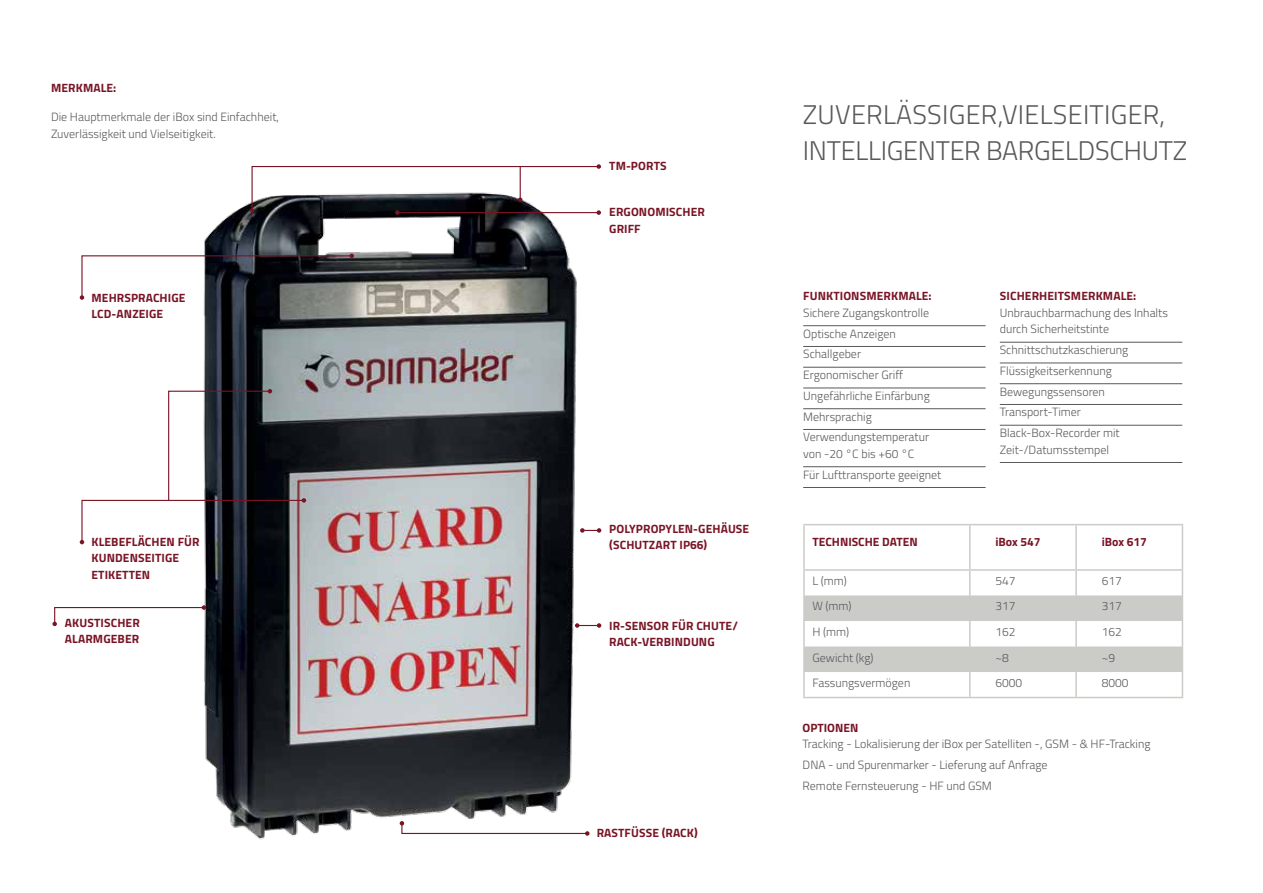
<style>
.page{position:relative;width:1263px;height:893px;background:#fff}
.page>*{position:absolute;margin:0;border:0;box-sizing:border-box;transform-origin:0 0}
.t1{font:300 27px/36px "Titillium";letter-spacing:-.01em;color:#58595b}
.t2{font:300 12px/20.7px "Titillium";color:#58595b}
.t3{font:700 12px/16.5px "Titillium";letter-spacing:.01em;color:#791424}
</style>
<div class="page">
<img style="left:203px;top:203px;width:399px;height:637px">
<hr style="left:803px;top:325px;width:182px;height:1px;background:#58595b">
<hr style="left:803px;top:346px;width:182px;height:1px;background:#58595b">
<hr style="left:803px;top:367px;width:182px;height:1px;background:#58595b">
<hr style="left:803px;top:388px;width:182px;height:1px;background:#58595b">
<hr style="left:803px;top:408px;width:182px;height:1px;background:#58595b">
<hr style="left:803px;top:429px;width:182px;height:1px;background:#58595b">
<hr style="left:803px;top:466px;width:182px;height:1px;background:#58595b">
<hr style="left:803px;top:487px;width:182px;height:1px;background:#58595b">
<hr style="left:1000px;top:342px;width:182px;height:1px;background:#58595b">
<hr style="left:1000px;top:363px;width:182px;height:1px;background:#58595b">
<hr style="left:1000px;top:383px;width:182px;height:1px;background:#58595b">
<hr style="left:1000px;top:404px;width:182px;height:1px;background:#58595b">
<hr style="left:1000px;top:425px;width:182px;height:1px;background:#58595b">
<hr style="left:1000px;top:462px;width:182px;height:1px;background:#58595b">
<svg style="left:250px;top:164px;width:351px;height:51px"></svg>
<svg style="left:80px;top:254px;width:274px;height:46px"></svg>
<svg style="left:400px;top:821px;width:189px;height:15px"></svg>
<svg style="left:52px;top:605px;width:154px;height:21px"></svg>
<svg style="left:575px;top:623px;width:26px;height:5px"></svg>
<svg style="left:580px;top:528px;width:21px;height:5px"></svg>
<hr style="left:803px;top:524px;width:167px;height:1px;background:#cbcbc8">
<hr style="left:803px;top:525px;width:2px;height:44px;background:#cbcbc8">
<hr style="left:970px;top:524px;width:106px;height:1px;background:#cbcbc8">
<hr style="left:969px;top:525px;width:1px;height:44px;background:#cbcbc8">
<hr style="left:1076px;top:524px;width:107px;height:1px;background:#cbcbc8">
<hr style="left:1075px;top:525px;width:2px;height:44px;background:#cbcbc8">
<hr style="left:1182px;top:525px;width:1px;height:44px;background:#cbcbc8">
<hr style="left:803px;top:569px;width:167px;height:2px;background:#cbcbc8">
<hr style="left:803px;top:571px;width:2px;height:24px;background:#cbcbc8">
<hr style="left:970px;top:569px;width:106px;height:2px;background:#cbcbc8">
<hr style="left:1076px;top:569px;width:107px;height:2px;background:#cbcbc8">
<hr style="left:803px;top:595px;width:2px;height:26px;background:#cbcbc8">
<hr style="left:803px;top:621px;width:2px;height:25px;background:#cbcbc8">
<hr style="left:803px;top:646px;width:2px;height:26px;background:#cbcbc8">
<hr style="left:803px;top:672px;width:2px;height:25px;background:#cbcbc8">
<svg style="left:804px;top:571px;width:379px;height:126px"></svg>
<hr style="left:803px;top:697px;width:167px;height:1px;background:#cbcbc8">
<hr style="left:970px;top:697px;width:106px;height:1px;background:#cbcbc8">
<hr style="left:1076px;top:697px;width:107px;height:1px;background:#cbcbc8">
<svg style="left:80px;top:389px;width:226px;height:155px"></svg>
<p class="t3" style="left:51px;top:79px;width:67px">MERKMALE:</p>
<p class="t2" style="left:51px;top:108px;width:230px;line-height:16.5px">Die Hauptmerkmale der iBox sind Einfachheit,<br>Zuverlässigkeit und Vielseitigkeit.</p>
<p class="t3" style="left:91px;top:289px;width:96px">MEHRSPRACHIGE<br>LCD-ANZEIGE</p>
<p class="t3" style="left:609px;top:157px;width:59px">TM-PORTS</p>
<p class="t3" style="left:609px;top:203px;width:97px">ERGONOMISCHER<br>GRIFF</p>
<p class="t3" style="left:609px;top:520px;width:142px">POLYPROPYLEN-GEHÄUSE</p>
<p class="t3" style="left:91px;top:533px;width:110px">KLEBEFLÄCHEN FÜR</p>
<p class="t3" style="left:609px;top:536px;width:100px">(SCHUTZART IP66)</p>
<p class="t3" style="left:91px;top:549px;width:89px">KUNDENSEITIGE<br>ETIKETTEN</p>
<p class="t3" style="left:65px;top:614px;width:76px">AKUSTISCHER<br>ALARMGEBER</p>
<p class="t3" style="left:609px;top:617px;width:130px">IR-SENSOR FÜR CHUTE/<br>RACK-VERBINDUNG</p>
<p class="t3" style="left:597px;top:824px;width:103px">RASTFÜSSE (RACK)</p>
<h1 class="t1" style="left:803px;top:96px;width:386px">ZUVERLÄSSIGER,VIELSEITIGER,<br>INTELLIGENTER BARGELDSCHUTZ</h1>
<p class="t3" style="left:803px;top:287px;width:130px">FUNKTIONSMERKMALE:</p>
<p class="t2" style="left:803px;top:302px;width:128px">Sichere Zugangskontrolle<br>Optische Anzeigen<br>Schallgeber<br>Ergonomischer Griff<br>Ungefährliche Einfärbung<br>Mehrsprachig<br>Verwendungstemperatur</p>
<p class="t2" style="left:803px;top:443px;width:140px">von -20 °C bis +60 °C<br>Für Lufttransporte geeignet</p>
<p class="t3" style="left:1000px;top:287px;width:138px">SICHERHEITSMERKMALE:</p>
<p class="t2" style="left:1000px;top:304px;width:170px;line-height:16.5px">Unbrauchbarmachung des Inhalts durch Sicherheitstinte</p>
<p class="t2" style="left:1000px;top:339px;width:130px">Schnittschutzkaschierung<br>Flüssigkeitserkennung<br>Bewegungssensoren<br>Transport-Timer<br>Black-Box-Recorder mit</p>
<p class="t2" style="left:1000px;top:438px;width:111px">Zeit-/Datumsstempel</p>
<p class="t3" style="left:812px;top:533px;width:107px">TECHNISCHE DATEN</p>
<p class="t3" style="left:995px;top:533px;width:47px">iBox 547</p>
<p class="t3" style="left:1102px;top:533px;width:47px">iBox 617</p>
<p class="t2" style="left:812px;top:570px;width:36px">L (mm)</p>
<p class="t2" style="left:995px;top:570px;width:22px">547</p>
<p class="t2" style="left:1102px;top:570px;width:22px">617</p>
<p class="t2" style="left:812px;top:595px;width:41px">W (mm)</p>
<p class="t2" style="left:995px;top:595px;width:22px">317</p>
<p class="t2" style="left:1102px;top:595px;width:22px">317</p>
<p class="t2" style="left:812px;top:621px;width:38px">H (mm)</p>
<p class="t2" style="left:995px;top:621px;width:22px">162</p>
<p class="t2" style="left:1102px;top:621px;width:22px">162</p>
<p class="t2" style="left:812px;top:646px;width:63px">Gewicht (kg)</p>
<p class="t2" style="left:995px;top:646px;width:15px">~8</p>
<p class="t2" style="left:1102px;top:646px;width:15px">~9</p>
<p class="t2" style="left:812px;top:672px;width:99px">Fassungsvermögen</p>
<p class="t2" style="left:995px;top:672px;width:28px">6000</p>
<p class="t2" style="left:1102px;top:672px;width:28px">8000</p>
<p class="t3" style="left:803px;top:719px;width:57px">OPTIONEN</p>
<p class="t2" style="left:803px;top:733px;width:349px">Tracking - Lokalisierung der iBox per Satelliten -, GSM - &amp; HF-Tracking<br>DNA - und Spurenmarker - Lieferung auf Anfrage<br>Remote Fernsteuerung - HF und GSM</p>
</div>
